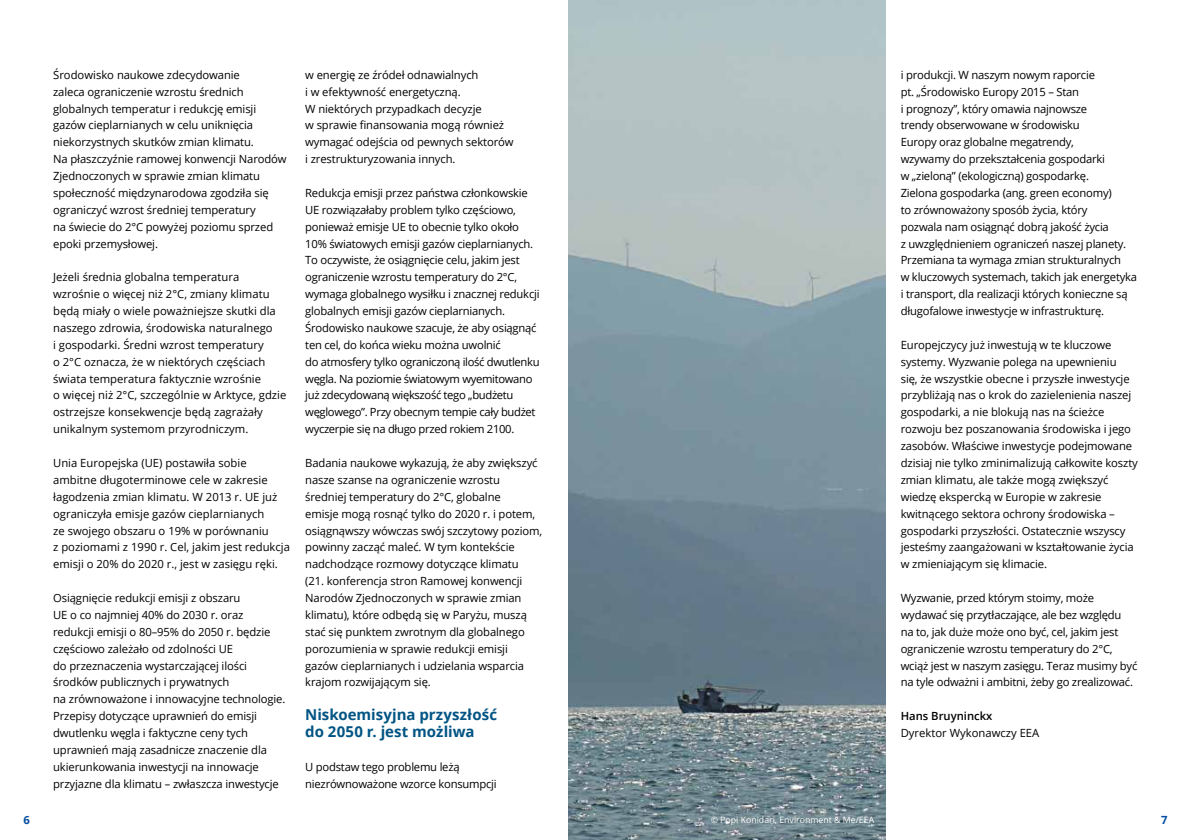
<style>
.page{position:relative;width:1191px;height:840px;background:#fff}
.page>*{position:absolute;margin:0;border:0;box-sizing:border-box;transform-origin:0 0}
.t1{font:700 15px/16.9px "Open Sans";color:#005484}
.t2{font:11.25px/16.9px "Open Sans";letter-spacing:-.01em;color:#000}
.t3{font:600 11.25px "Open Sans";color:#000}
.t4{font:700 11.25px "Open Sans";color:#034ea2}
.t5{font:8.75px "Open Sans";color:#fff}
</style>
<div class="page">
<img style="left:569px;top:0;width:316px;height:840px">
<p class="t2" style="left:53px;top:66px;width:235px">Środowisko naukowe zdecydowanie<br>zaleca ograniczenie wzrostu średnich globalnych temperatur i redukcję emisji gazów cieplarnianych w celu uniknięcia niekorzystnych skutków zmian klimatu.<br>Na płaszczyźnie ramowej konwencji Narodów Zjednoczonych w sprawie zmian klimatu społeczność międzynarodowa zgodziła się ograniczyć wzrost średniej temperatury<br>na świecie do 2°C powyżej poziomu sprzed epoki przemysłowej.</p>
<p class="t2" style="left:53px;top:268px;width:235px">Jeżeli średnia globalna temperatura wzrośnie o więcej niż 2°C, zmiany klimatu będą miały o wiele poważniejsze skutki dla naszego zdrowia, środowiska naturalnego<br>i gospodarki. Średni wzrost temperatury<br>o 2°C oznacza, że w niektórych częściach świata temperatura faktycznie wzrośnie<br>o więcej niż 2°C, szczególnie w Arktyce, gdzie ostrzejsze konsekwencje będą zagrażały unikalnym systemom przyrodniczym.</p>
<p class="t2" style="left:53px;top:454px;width:238px">Unia Europejska (UE) postawiła sobie ambitne długoterminowe cele w zakresie łagodzenia zmian klimatu. W 2013 r. UE już ograniczyła emisje gazów cieplarnianych<br>ze swojego obszaru o 19% w porównaniu<br>z poziomami z 1990 r. Cel, jakim jest redukcja emisji o 20% do 2020 r., jest w zasięgu ręki.</p>
<p class="t2" style="left:53px;top:589px;width:234px">Osiągnięcie redukcji emisji z obszaru<br>UE o co najmniej 40% do 2030 r. oraz redukcji emisji o 80–95% do 2050 r. będzie częściowo zależało od zdolności UE<br>do przeznaczenia wystarczającej ilości środków publicznych i prywatnych<br>na zrównoważone i innowacyjne technologie.<br>Przepisy dotyczące uprawnień do emisji dwutlenku węgla i faktyczne ceny tych uprawnień mają zasadnicze znaczenie dla ukierunkowania inwestycji na innowacje przyjazne dla klimatu – zwłaszcza inwestycje</p>
<p class="t2" style="left:305px;top:66px;width:210px">w energię ze źródeł odnawialnych<br>i w efektywność energetyczną.<br>W niektórych przypadkach decyzje<br>w sprawie finansowania mogą również wymagać odejścia od pewnych sektorów i zrestrukturyzowania innych.</p>
<p class="t2" style="left:305px;top:184px;width:236px">Redukcja emisji przez państwa członkowskie UE rozwiązałaby problem tylko częściowo, ponieważ emisje UE to obecnie tylko około 10% światowych emisji gazów cieplarnianych.<br>To oczywiste, że osiągnięcie celu, jakim jest ograniczenie wzrostu temperatury do 2°C, wymaga globalnego wysiłku i znacznej redukcji globalnych emisji gazów cieplarnianych.<br>Środowisko naukowe szacuje, że aby osiągnąć ten cel, do końca wieku można uwolnić<br>do atmosfery tylko ograniczoną ilość dwutlenku węgla. Na poziomie światowym wyemitowano już zdecydowaną większość tego „budżetu węglowego”. Przy obecnym tempie cały budżet wyczerpie się na długo przed rokiem 2100.</p>
<p class="t2" style="left:305px;top:454px;width:238px">Badania naukowe wykazują, że aby zwiększyć nasze szanse na ograniczenie wzrostu średniej temperatury do 2°C, globalne<br>emisje mogą rosnąć tylko do 2020 r. i potem, osiągnąwszy wówczas swój szczytowy poziom, powinny zacząć maleć. W tym kontekście nadchodzące rozmowy dotyczące klimatu<br>(21. konferencja stron Ramowej konwencji Narodów Zjednoczonych w sprawie zmian klimatu), które odbędą się w Paryżu, muszą stać się punktem zwrotnym dla globalnego porozumienia w sprawie redukcji emisji gazów cieplarnianych i udzielania wsparcia krajom rozwijającym się.</p>
<h1 class="t1" style="left:305px;top:706px;width:194px">Niskoemisyjna przyszłość do 2050 r. jest możliwa</h1>
<p class="t2" style="left:305px;top:758px;width:193px">U podstaw tego problemu leżą niezrównoważone wzorce konsumpcji</p>
<p class="t2" style="left:900px;top:66px;width:238px">i produkcji. W naszym nowym raporcie<br>pt. „Środowisko Europy 2015 – Stan<br>i prognozy”, który omawia najnowsze<br>trendy obserwowane w środowisku<br>Europy oraz globalne megatrendy,<br>wzywamy do przekształcenia gospodarki<br>w „zieloną” (ekologiczną) gospodarkę.<br>Zielona gospodarka (ang. green economy)<br>to zrównoważony sposób życia, który<br>pozwala nam osiągnąć dobrą jakość życia<br>z uwzględnieniem ograniczeń naszej planety.<br>Przemiana ta wymaga zmian strukturalnych<br>w kluczowych systemach, takich jak energetyka i transport, dla realizacji których konieczne są długofalowe inwestycje w infrastrukturę.</p>
<p class="t2" style="left:900px;top:336px;width:239px">Europejczycy już inwestują w te kluczowe systemy. Wyzwanie polega na upewnieniu<br>się, że wszystkie obecne i przyszłe inwestycje przybliżają nas o krok do zazielenienia naszej gospodarki, a nie blokują nas na ścieżce rozwoju bez poszanowania środowiska i jego zasobów. Właściwe inwestycje podejmowane dzisiaj nie tylko zminimalizują całkowite koszty zmian klimatu, ale także mogą zwiększyć wiedzę ekspercką w Europie w zakresie kwitnącego sektora ochrony środowiska – gospodarki przyszłości. Ostatecznie wszyscy jesteśmy zaangażowani w kształtowanie życia w zmieniającym się klimacie.</p>
<p class="t2" style="left:900px;top:589px;width:238px">Wyzwanie, przed którym stoimy, może wydawać się przytłaczające, ale bez względu<br>na to, jak duże może ono być, cel, jakim jest ograniczenie wzrostu temperatury do 2°C, wciąż jest w naszym zasięgu. Teraz musimy być na tyle odważni i ambitni, żeby go zrealizować.</p>
<p class="t3" style="left:900px;top:708px;width:93px">Hans Bruyninckx</p>
<p class="t2" style="left:900px;top:724px;width:140px">Dyrektor Wykonawczy EEA</p>
<p class="t4" style="left:23px;top:812px;width:8px">6</p>
<p class="t5" style="left:710px;top:813px;width:165px">© Popi Konidari, Environment &amp; Me/EEA</p>
<p class="t4" style="left:1161px;top:812px;width:8px">7</p>
</div>
